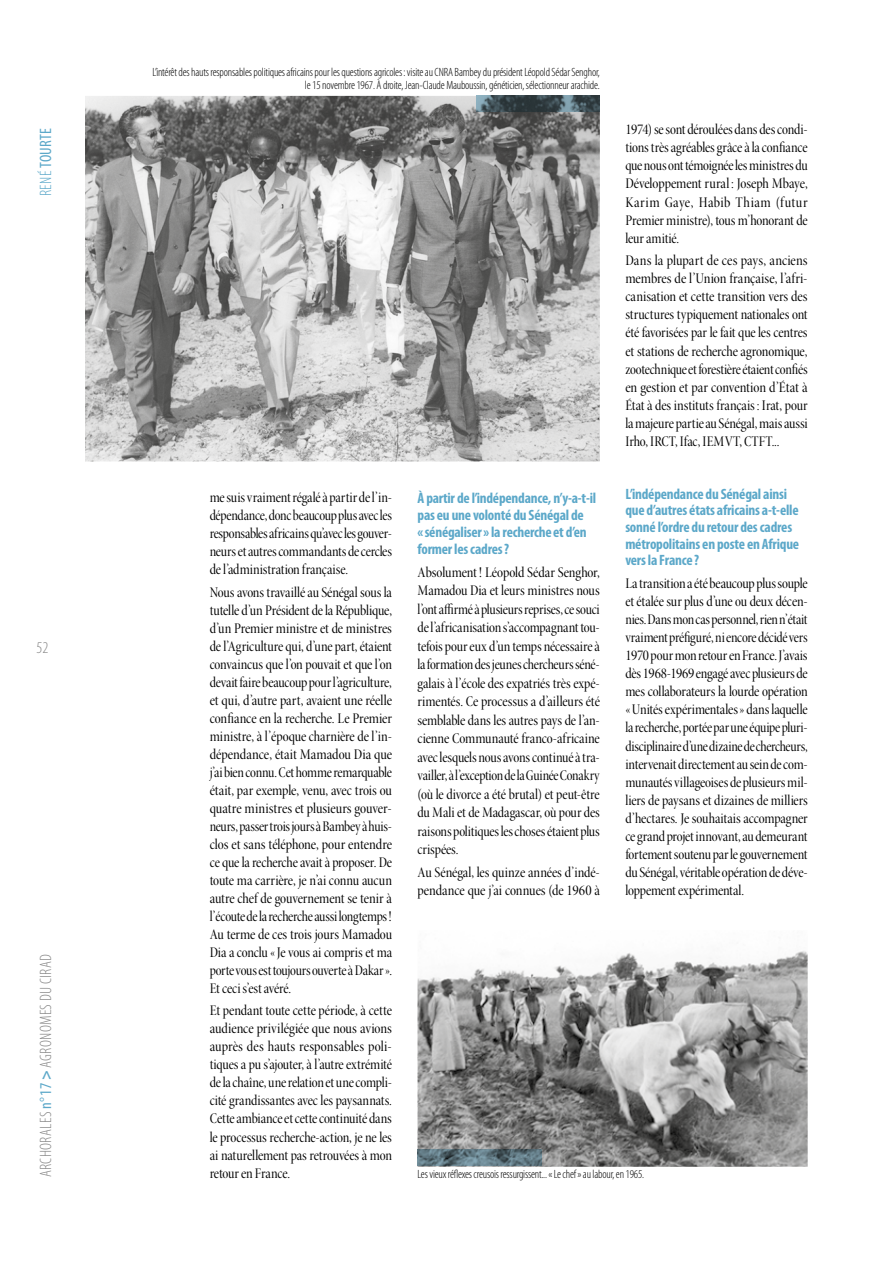
<style>
.page{position:relative;width:893px;height:1263px;background:#fff}
.page>*{position:absolute;margin:0;border:0;box-sizing:border-box;transform-origin:0 0}
.t1{font:300 condensed 16.5px "Myriad Pro";letter-spacing:.02em;color:#878787}
.t2{font:condensed 16.5px "Myriad Pro";letter-spacing:.02em;color:#5ca8c9}
.t3{font:15px/18px "Minion Pro Cn Disp";letter-spacing:-.01em;color:#000;text-align:justify}
.t4{font:700 condensed 15px/16.6px "Myriad Pro";letter-spacing:-.015em;color:#5ca8c9}
.t5{font:300 condensed 12px/13.5px "Myriad Pro";letter-spacing:-.015em;color:#000;text-align:right}
.s1{font-weight:300}
.s2{font-weight:400;color:#5ca8c9}
.s3{font-weight:700;color:#5ca8c9}
</style>
<div class="page">
<img style="left:417px;top:951px;width:391px;height:216px">
<img style="left:85px;top:96px;width:515px;height:365px">
<img style="left:476px;top:96px;width:124px;height:16px">
<img style="left:417px;top:1150px;width:124px;height:16px">
<p class="t2" style="left:39px;top:196px;width:70px;rotate:-90deg"><span class="s1">RENÉ</span> TOURTE</p>
<p class="t1" style="left:37px;top:641px;width:13px">52</p>
<p class="t1" style="left:39px;top:1177px;width:225px;rotate:-90deg">ARCHORALES <span class="s2">n° 17</span> <span class="s3">&gt;</span> AGRONOMES DU CIRAD</p>
<p class="t5" style="left:153px;top:66px;width:449px">L’intérêt des hauts responsables politiques africains pour les questions agricoles : visite au CNRA Bambey du président Léopold Sédar Senghor, le 15 novembre 1967. À droite, Jean-Claude Mauboussin, généticien, sélectionneur arachide.</p>
<p class="t3" style="left:625px;top:122px;width:184px">1974) se sont déroulées dans des condi&shy;tions très agréables grâce à la confiance que nous ont témoignée les ministres du Développement rural : Joseph Mbaye, Karim Gaye, Habib Thiam (futur Premier ministre), tous m’honorant de leur amitié.</p>
<p class="t3" style="left:625px;top:252px;width:184px">Dans la plupart de ces pays, anciens membres de l’Union française, l’afri&shy;canisation et cette transition vers des structures typiquement nationales ont été favorisées par le fait que les centres et stations de recherche agronomique, zootechnique et forestière étaient confiés en gestion et par convention d’État à État à des instituts français : Irat, pour la majeure partie au Sénégal, mais aussi Irho, IRCT, Ifac, IEMVT, CTFT...</p>
<p class="t3" style="left:210px;top:490px;width:184px">me suis vraiment régalé à partir de l’in&shy;dépendance, donc beaucoup plus avec les responsables africains qu’avec les gouver&shy;neurs et autres commandants de cercles de l’administration française.</p>
<p class="t3" style="left:210px;top:584px;width:184px">Nous avons travaillé au Sénégal sous la tutelle d’un Président de la République, d’un Premier ministre et de ministres de l’Agriculture qui, d’une part, étaient convaincus que l’on pouvait et que l’on devait faire beaucoup pour l’agriculture, et qui, d’autre part, avaient une réelle confiance en la recherche. Le Premier ministre, à l’époque charnière de l’in&shy;dépendance, était Mamadou Dia que j’ai bien connu. Cet homme remarquable était, par exemple, venu, avec trois ou quatre ministres et plusieurs gouver&shy;neurs, passer trois jours à Bambey à huis&shy;clos et sans téléphone, pour entendre ce que la recherche avait à proposer. De toute ma carrière, je n’ai connu aucun autre chef de gouvernement se tenir à l’écoute de la recherche aussi longtemps !<br>Au terme de ces trois jours Mamadou Dia a conclu « Je vous ai compris et ma porte vous est toujours ouverte à Dakar ».<br>Et ceci s’est avéré.</p>
<p class="t3" style="left:210px;top:1003px;width:184px">Et pendant toute cette période, à cette audience privilégiée que nous avions auprès des hauts responsables poli&shy;tiques a pu s’ajouter, à l’autre extrémité de la chaîne, une relation et une compli&shy;cité grandissantes avec les paysannats.<br>Cette ambiance et cette continuité dans le processus recherche-action, je ne les ai naturellement pas retrouvées à mon retour en France.</p>
<p class="t4" style="left:417px;top:491px;width:180px">À partir de l’indépendance, n’y-a-t-il pas eu une volonté du Sénégal de<br>« sénégaliser » la recherche et d’en former les cadres ?</p>
<p class="t3" style="left:417px;top:564px;width:184px;line-height:18.5px">Absolument ! Léopold Sédar Senghor, Mamadou Dia et leurs ministres nous l’ont affirmé à plusieurs reprises, ce souci de l’africanisation s’accompagnant tou&shy;tefois pour eux d’un temps nécessaire à la formation des jeunes chercheurs séné&shy;galais à l’école des expatriés très expé&shy;rimentés. Ce processus a d’ailleurs été semblable dans les autres pays de l’an&shy;cienne Communauté franco-africaine avec lesquels nous avons continué à tra&shy;vailler, à l’exception de la Guinée Conakry (où le divorce a été brutal) et peut-être du Mali et de Madagascar, où pour des raisons politiques les choses étaient plus crispées.</p>
<p class="t3" style="left:417px;top:864px;width:184px;line-height:18.5px">Au Sénégal, les quinze années d’indé&shy;pendance que j’ai connues (de 1960 à</p>
<p class="t4" style="left:625px;top:487px;width:175px">L’indépendance du Sénégal ainsi que d’autres états africains a-t-elle sonné l’ordre du retour des cadres métropolitains en poste en Afrique vers la France ?</p>
<p class="t3" style="left:625px;top:575px;width:184px">La transition a été beaucoup plus souple et étalée sur plus d’une ou deux décen&shy;nies. Dans mon cas personnel, rien n’était vraiment préfiguré, ni encore décidé vers 1970 pour mon retour en France. J’avais dès 1968-1969 engagé avec plusieurs de mes collaborateurs la lourde opération « Unités expérimentales » dans laquelle la recherche, portée par une équipe pluri&shy;disciplinaire d’une dizaine de chercheurs, intervenait directement au sein de com&shy;munautés villageoises de plusieurs mil&shy;liers de paysans et dizaines de milliers d’hectares. Je souhaitais accompagner ce grand projet innovant, au demeurant fortement soutenu par le gouvernement du Sénégal, véritable opération de déve&shy;loppement expérimental.</p>
<p class="t5" style="left:417px;top:1168px;width:228px">Les vieux réflexes creusois ressurgissent... « Le chef » au labour, en 1965.</p>
</div>
